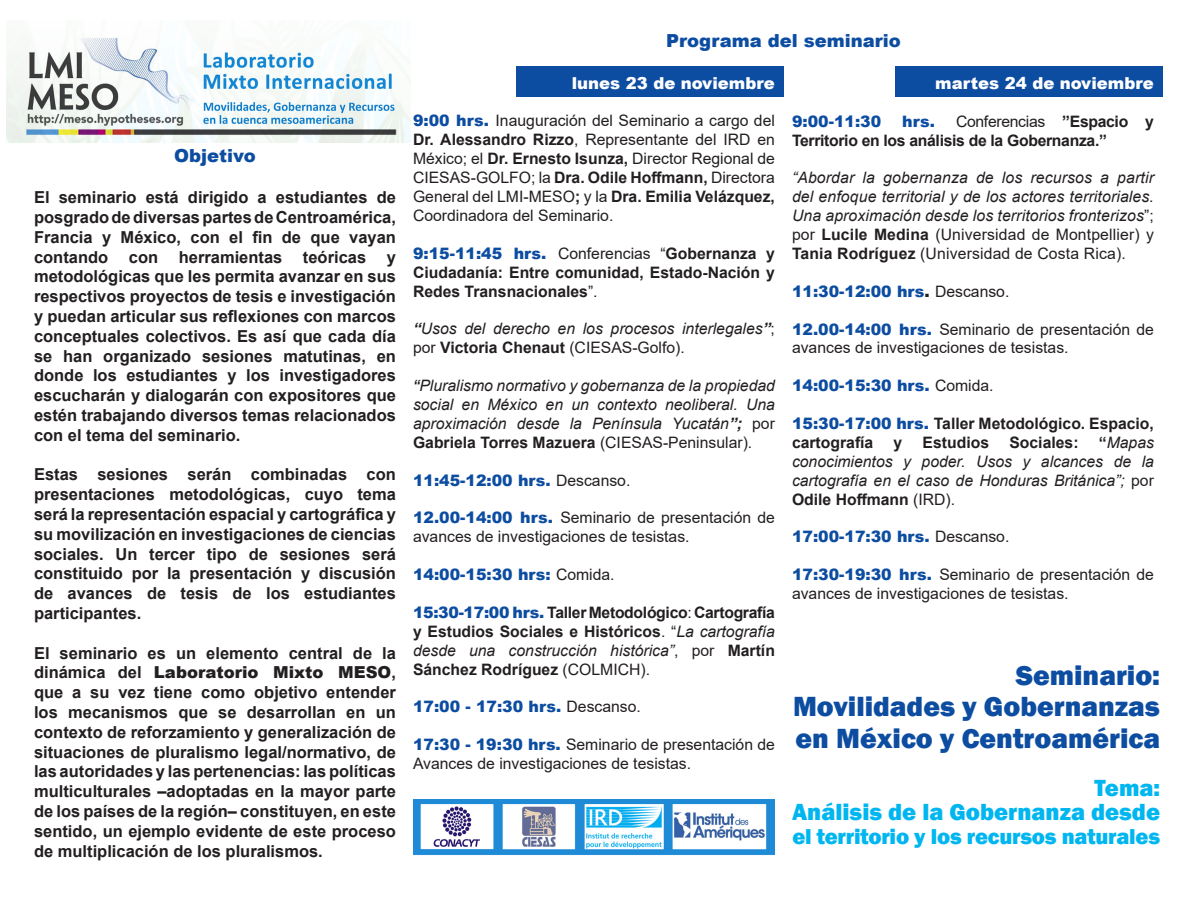
<style>
.page{position:relative;width:1188px;height:918px;background:#fff}
.page>*{position:absolute;margin:0;border:0;box-sizing:border-box;transform-origin:0 0}
.t1{font:800 28.5px "Franklin Gothic";color:#0d4da1}
.t2{font:800 24px "Franklin Gothic";color:#00b6f0}
.t3{font:800 22.2px "Franklin Gothic";letter-spacing:-.01em;color:#00b6f0}
.t4{font:900 18px "Arial";color:#0d4da1}
.t5{font:700 16.5px/19.8px "Arial";color:#231f20;text-align:justify}
.t6{font:900 16.5px "Arial";color:#fff}
.t7{font:italic 15.75px/18.9px "Arial";color:#231f20;text-align:justify}
.t8{font:15.75px/18.9px "Arial";color:#231f20}
.t9{font:700 15.75px/18.9px "Arial";color:#231f20;text-align:justify}
.t10{font:900 15.75px "Arial";color:#0d4da1}
.t11{font:700 15.75px/18.9px "Arial";letter-spacing:-.02em;color:#231f20}
.s1{font-weight:900}
.s2{font-weight:900;color:#0d4da1}
.s3{font-weight:700}
.s4{font-weight:400}
.s5{font-style:normal}
.s6{font-weight:700;font-style:normal}
.s7{font-family:"Arial Narrow";font-weight:700}
.s8{font-weight:400;color:#231f20}
.s9{font-weight:400;font-style:italic}
.s10{color:#231f20}
</style>
<div class="page">
<div style="left:516px;top:66px;width:267px;height:30px;background:#0d4da1"></div>
<div style="left:895px;top:67px;width:267px;height:30px;background:#0d4da1"></div>
<img style="left:413px;top:799px;width:362px;height:57px">
<img style="left:6px;top:38px;width:405px;height:105px">
<p class="t4" style="left:174px;top:142px;width:83px">Objetivo</p>
<p class="t5" style="left:34px;top:188px;width:364px">El seminario está dirigido a estudiantes de posgrado de diversas partes de Centroamérica, Francia y México, con el fin de que vayan contando con herramientas teóricas y metodológicas que les permita avanzar en sus respectivos proyectos de tesis e investigación y puedan articular sus reflexiones con marcos conceptuales colectivos. Es así que cada día se han organizado sesiones matutinas, en donde los estudiantes y los investigadores escucharán y dialogarán con expositores que estén trabajando diversos temas relacionados con el tema del seminario.</p>
<p class="t5" style="left:34px;top:465px;width:363px">Estas sesiones serán combinadas con presentaciones metodológicas, cuyo tema será la representación espacial y cartográfica y su movilización en investigaciones de ciencias sociales. Un tercer tipo de sesiones será constituido por la presentación y discusión de avances de tesis de los estudiantes participantes.</p>
<p class="t5" style="left:34px;top:643px;width:363px">El seminario es un elemento central de la dinámica del <span class="s1">Laboratorio Mixto MESO</span>, que a su vez tiene como objetivo entender los mecanismos que se desarrollan en un contexto de reforzamiento y generalización de situaciones de pluralismo legal/normativo, de las autoridades y las pertenencias: las políticas multiculturales –adoptadas en la mayor parte de los países de la región– constituyen, en este sentido, un ejemplo evidente de este proceso de multiplicación de los pluralismos.</p>
<p class="t4" style="left:666px;top:27px;width:236px">Programa del seminario</p>
<p class="t6" style="left:572px;top:71px;width:205px">lunes 23 de noviembre</p>
<p class="t8" style="left:413px;top:111px;width:363px;text-align:justify"><span class="s2">9:00 hrs.</span> Inauguración del Seminario a cargo del <span class="s3">Dr. Alessandro Rizzo</span>, Representante del IRD en México; el <span class="s3">Dr. Ernesto Isunza,</span> Director Regional de CIESAS-GOLFO; la <span class="s3">Dra. Odile Hoffmann,</span> Directora General del LMI-MESO<span class="s3">;</span> y la <span class="s3">Dra. Emilia Velázquez, </span>Coordinadora del Seminario.</p>
<p class="t9" style="left:413px;top:244px;width:363px"><span class="s2">9:15-11:45 hrs.</span> <span class="s4">Conferencias “</span>Gobernanza y Ciudadanía: Entre comunidad, Estado-Nación y Redes Transnacionales<span class="s4">”.</span></p>
<p class="t7" style="left:413px;top:320px;width:363px"><span class="s3">“</span>Usos del derecho en los procesos interlegales<span class="s3">”</span><span class="s5">; por</span> <span class="s6">Victoria Chenaut</span> <span class="s5">(CIESAS-Golfo).</span></p>
<p class="t7" style="left:413px;top:376px;width:363px"><span class="s7">“</span>Pluralismo normativo y gobernanza de la propiedad social en México en un contexto neoliberal. Una aproximación desde la Península Yucatán<span class="s3">”;</span> <span class="s5">por </span><span class="s6">Gabriela Torres Mazuera</span> <span class="s5">(CIESAS-Peninsular).</span></p>
<p class="t10" style="left:413px;top:469px;width:219px">11:45-12:00 hrs. <span class="s8">Descanso.</span></p>
<p class="t8" style="left:413px;top:508px;width:363px"><span class="s2">12.00-14:00 hrs.</span> Seminario de presentación de avances de investigaciones de tesistas.</p>
<p class="t10" style="left:413px;top:563px;width:203px">14:00-15:30 hrs: <span class="s8">Comida.</span></p>
<p class="t9" style="left:413px;top:603px;width:363px"><span class="s2">15:30-17:00 hrs.</span> Taller Metodológico<span class="s4">:</span> Cartografía y Estudios Sociales e Históricos<span class="s4">. “</span><span class="s9">La cartografía desde una construcción histórica”</span><span class="s4">, por</span> Martín Sánchez Rodríguez <span class="s4">(COLMICH).</span></p>
<p class="t10" style="left:413px;top:695px;width:229px">17:00 - 17:30 hrs. <span class="s8">Descanso.</span></p>
<p class="t8" style="left:413px;top:735px;width:363px"><span class="s2">17:30 - 19:30 hrs.</span> Seminario de presentación de<br>Avances de investigaciones de tesistas.</p>
<p class="t6" style="left:935px;top:71px;width:220px">martes 24 de noviembre</p>
<p class="t11" style="left:792px;top:112px;width:363px;text-indent:164px"><span class="s4">Conferencias</span> ”Espacio y<br>Territorio en los análisis de la Gobernanza.”</p>
<p class="t7" style="left:792px;top:169px;width:363px">“Abordar la gobernanza de los recursos a partir del enfoque territorial y de los actores territoriales.<br>Una aproximación desde los territorios fronterizos<span class="s5">”; por</span> <span class="s6">Lucile Medina</span> <span class="s5">(Universidad de Montpellier) y </span><span class="s6">Tania Rodríguez</span> <span class="s5">(Universidad de Costa Rica).</span></p>
<p class="t10" style="left:792px;top:280px;width:219px">11:30-12:00 hrs<span class="s10">.</span> <span class="s8">Descanso.</span></p>
<p class="t8" style="left:792px;top:319px;width:363px"><span class="s2">12.00-14:00 hrs.</span> Seminario de presentación de avances de investigaciones de tesistas.</p>
<p class="t10" style="left:792px;top:374px;width:203px">14:00-15:30 hrs. <span class="s8">Comida.</span></p>
<p class="t9" style="left:792px;top:414px;width:363px"><span class="s2">15:30-17:00 hrs.</span> Taller Metodológico. Espacio, cartografía</p>
<p class="t10" style="left:792px;top:110px;width:91px">9:00-11:30</p>
<p class="t10" style="left:902px;top:110px;width:34px">hrs.</p>
<p class="t9" style="left:894px;top:433px;width:10px">y</p>
<p class="t9" style="left:923px;top:433px;width:68px">Estudios</p>
<p class="t9" style="left:1009px;top:433px;width:71px">Sociales:</p>
<p class="t7" style="left:792px;top:433px;width:363px;text-indent:307px"><span class="s6">“</span>Mapas conocimientos y poder. Usos y alcances de la cartografía en el caso de Honduras Británica”; <span class="s5">por </span><span class="s6">Odile Hoffmann</span> <span class="s5">(IRD).</span></p>
<p class="t10" style="left:792px;top:525px;width:219px">17:00-17:30 hrs. <span class="s8">Descanso.</span></p>
<p class="t8" style="left:792px;top:565px;width:363px"><span class="s2">17:30-19:30 hrs.</span> Seminario de presentación de avances de investigaciones de tesistas.</p>
<p class="t1" style="left:1016px;top:657px;width:146px">Seminario:</p>
<p class="t1" style="left:793px;top:688px;width:369px">Movilidades y Gobernanzas</p>
<p class="t1" style="left:796px;top:720px;width:366px">en México y Centroamérica</p>
<p class="t2" style="left:1095px;top:772px;width:67px">Tema:</p>
<p class="t2" style="left:792px;top:796px;width:370px">Análisis de la Gobernanza desde</p>
<p class="t3" style="left:792px;top:822px;width:369px">el territorio y los recursos naturales</p>
</div>
